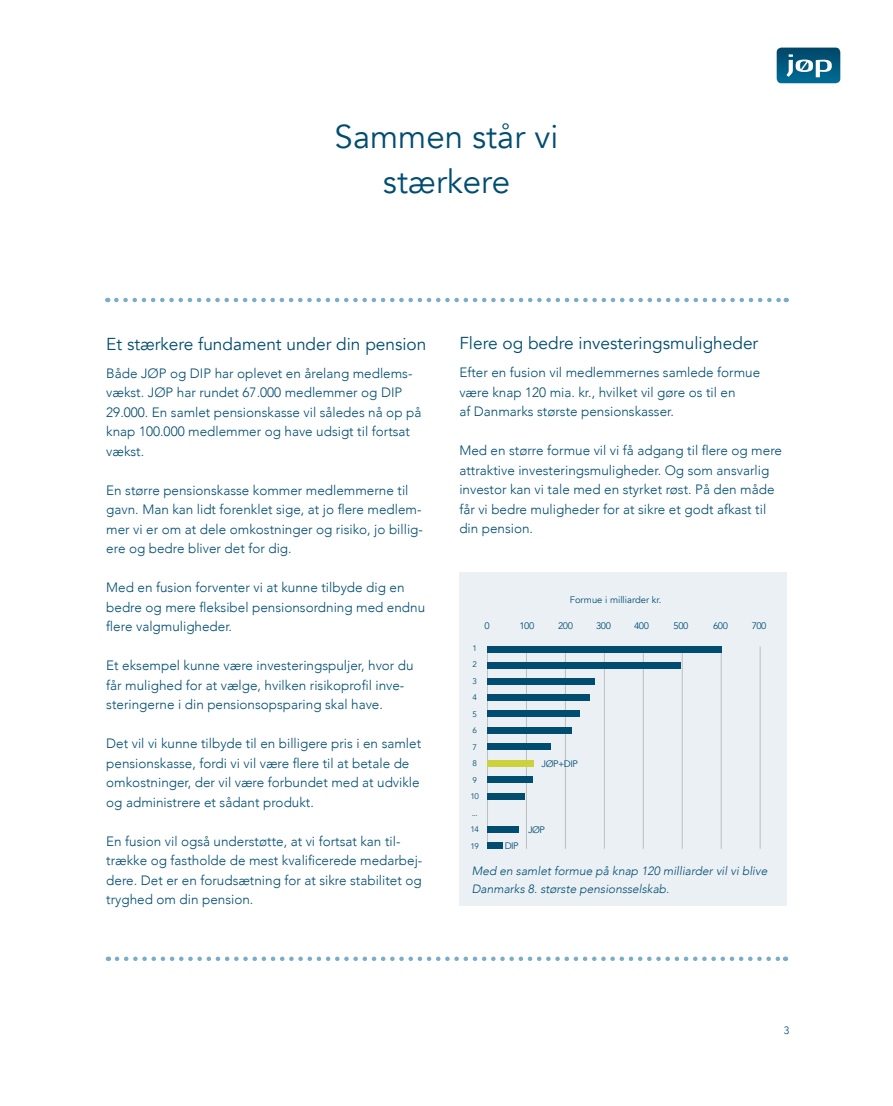
<style>
.page{position:relative;width:893px;height:1106px;background:#fff}
.page>*{position:absolute;margin:0;border:0;box-sizing:border-box;transform-origin:0 0}
.t1{font:33px/45px "Avenir";color:#004d70;text-align:center}
.t2{font:17.25px "Avenir";color:#004d70}
.t3{font:300 13.5px/19.5px "Avenir";color:#004d70}
.t4{font:italic 300 12px/18px "Avenir";color:#004d70}
.t5{font:300 10.65px "Avenir";color:#004d70}
.t6{font:9.45px "Avenir";letter-spacing:-.05em;color:#004d70}
.t7{font:9.45px "Avenir";color:#004d70}
.t8{font:8.1px/16.5px "Avenir";color:#004d70}
</style>
<div class="page">
<div style="left:459px;top:572px;width:328px;height:334px;background:#ebf0f5"></div>
<svg style="left:117px;top:956px;width:669px;height:5px"></svg>
<svg style="left:116px;top:298px;width:671px;height:4px"></svg>
<hr style="left:487px;top:646px;width:1px;height:202px;background:#bcbec0">
<hr style="left:526px;top:646px;width:1px;height:202px;background:#bcbec0">
<hr style="left:565px;top:646px;width:1px;height:202px;background:#bcbec0">
<hr style="left:604px;top:646px;width:1px;height:202px;background:#bcbec0">
<hr style="left:643px;top:646px;width:1px;height:202px;background:#bcbec0">
<hr style="left:682px;top:646px;width:1px;height:202px;background:#bcbec0">
<hr style="left:721px;top:646px;width:1px;height:202px;background:#bcbec0">
<hr style="left:760px;top:646px;width:1px;height:202px;background:#bcbec0">
<div style="left:487px;top:646px;width:234px;height:6px;background:#004d70"></div>
<div style="left:487px;top:662px;width:194px;height:6px;background:#004d70"></div>
<div style="left:487px;top:678px;width:107px;height:6px;background:#004d70"></div>
<div style="left:487px;top:694px;width:103px;height:6px;background:#004d70"></div>
<div style="left:487px;top:710px;width:92px;height:7px;background:#004d70"></div>
<div style="left:487px;top:727px;width:85px;height:6px;background:#004d70"></div>
<div style="left:487px;top:743px;width:64px;height:7px;background:#004d70"></div>
<div style="left:487px;top:776px;width:45px;height:7px;background:#004d70"></div>
<div style="left:487px;top:793px;width:38px;height:6px;background:#004d70"></div>
<div style="left:487px;top:826px;width:32px;height:6px;background:#004d70"></div>
<div style="left:487px;top:842px;width:16px;height:7px;background:#004d70"></div>
<div style="left:487px;top:760px;width:46px;height:6px;background:#cdd13b"></div>
<svg style="left:777px;top:48px;width:63px;height:35px;background:#2a7493"></svg>
<h1 class="t1" style="left:335px;top:114px;width:225px">Sammen står vi stærkere</h1>
<p class="t2" style="left:106px;top:333px;width:322px">Et stærkere fundament under din pension</p>
<p class="t3" style="left:106px;top:363px;width:317px">Både JØP og DIP har oplevet en årelang medlems&shy;vækst. JØP har rundet 67.000 medlemmer og DIP 29.000. En samlet pensionskasse vil således nå op på knap 100.000 medlemmer og have udsigt til fortsat vækst.</p>
<p class="t3" style="left:106px;top:480px;width:318px">En større pensionskasse kommer medlemmerne til gavn. Man kan lidt forenklet sige, at jo flere medlem&shy;mer vi er om at dele omkostninger og risiko, jo billig&shy;ere og bedre bliver det for dig.</p>
<p class="t3" style="left:106px;top:578px;width:320px">Med en fusion forventer vi at kunne tilbyde dig en bedre og mere fleksibel pensionsordning med endnu flere valgmuligheder.</p>
<p class="t3" style="left:106px;top:656px;width:309px">Et eksempel kunne være investeringspuljer, hvor du får mulighed for at vælge, hvilken risikoprofil inve&shy;steringerne i din pensionsopsparing skal have.</p>
<p class="t3" style="left:106px;top:734px;width:316px">Det vil vi kunne tilbyde til en billigere pris i en samlet pensionskasse, fordi vi vil være flere til at betale de omkostninger, der vil være forbundet med at udvikle og administrere et sådant produkt.</p>
<p class="t3" style="left:106px;top:831px;width:318px">En fusion vil også understøtte, at vi fortsat kan til&shy;trække og fastholde de mest kvalificerede medarbej&shy;dere. Det er en forudsætning for at sikre stabilitet og tryghed om din pension.</p>
<p class="t2" style="left:459px;top:333px;width:300px">Flere og bedre investeringsmuligheder</p>
<p class="t3" style="left:459px;top:363px;width:302px">Efter en fusion vil medlemmernes samlede formue være knap 120 mia. kr., hvilket vil gøre os til en<br>af Danmarks største pensionskasser.</p>
<p class="t3" style="left:459px;top:441px;width:324px">Med en større formue vil vi få adgang til flere og mere attraktive investeringsmuligheder. Og som ansvarlig investor kan vi tale med en styrket røst. På den måde får vi bedre muligheder for at sikre et godt afkast til din pension.</p>
<p class="t7" style="left:570px;top:594px;width:93px">Formue i milliarder kr.</p>
<p class="t6" style="left:485px;top:620px;width:7px">0</p>
<p class="t6" style="left:519px;top:620px;width:16px">100</p>
<p class="t6" style="left:558px;top:620px;width:16px">200</p>
<p class="t6" style="left:596px;top:620px;width:16px">300</p>
<p class="t6" style="left:634px;top:620px;width:16px">400</p>
<p class="t6" style="left:673px;top:620px;width:16px">500</p>
<p class="t6" style="left:713px;top:620px;width:16px">600</p>
<p class="t6" style="left:752px;top:620px;width:16px">700</p>
<p class="t8" style="left:470px;top:640px;width:10px">1<br>2<br>3<br>4<br>5<br>6<br>7<br>8<br>9<br>10 ...<br>14<br>19</p>
<p class="t6" style="left:542px;top:757px;width:38px">JØP+DIP</p>
<p class="t6" style="left:505px;top:840px;width:15px">DIP</p>
<p class="t6" style="left:528px;top:824px;width:18px">JØP</p>
<p class="t4" style="left:472px;top:861px;width:297px">Med en samlet formue på knap 120 milliarder vil vi blive<br>Danmarks 8. største pensionsselskab.</p>
<p class="t5" style="left:784px;top:1023px;width:7px">3</p>
</div>
